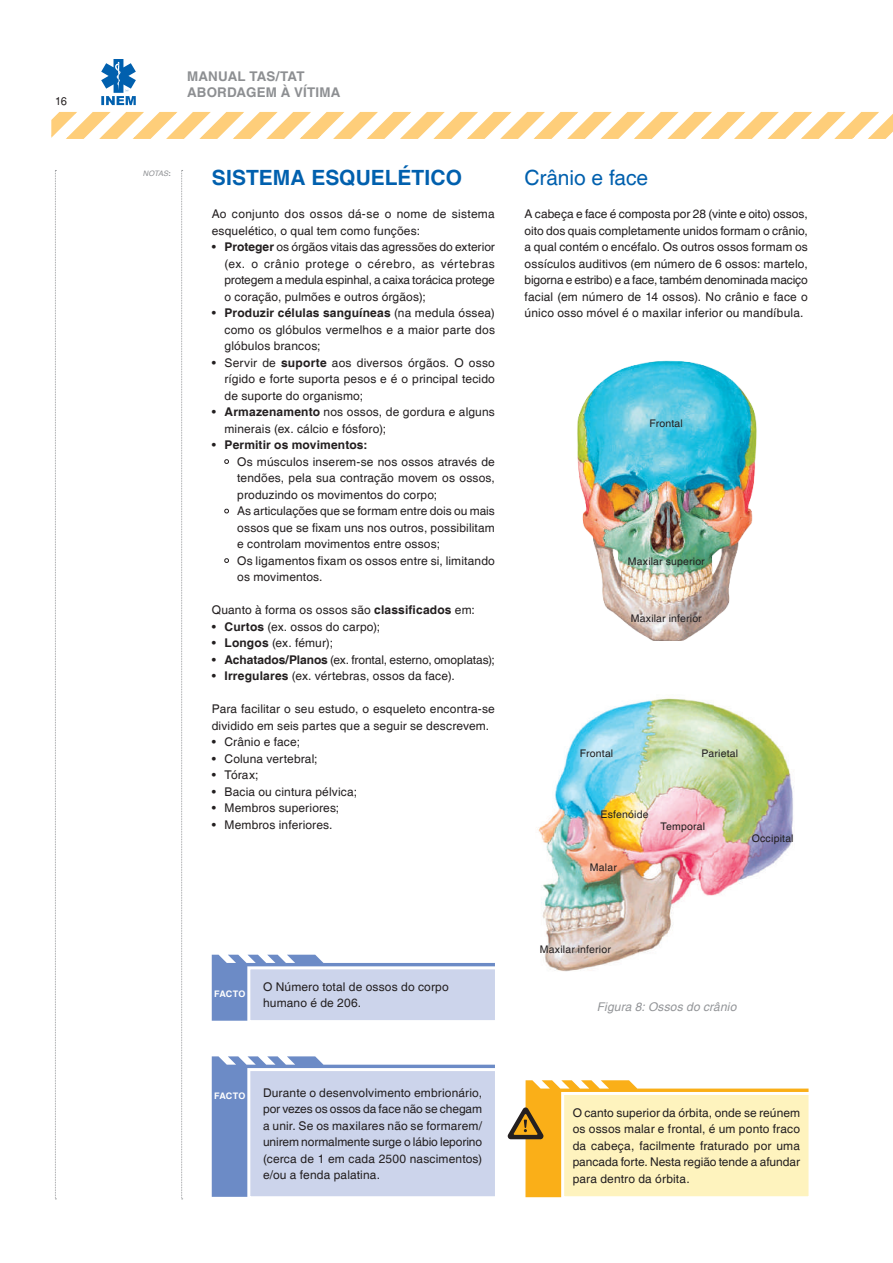
<style>
.page{position:relative;width:893px;height:1263px;background:#fff}
.page>*{position:absolute;margin:0;border:0;box-sizing:border-box;transform-origin:0 0}
.t1{font:700 21px "Helvetica";color:#0160ae}
.t2{font:21px "Helvetica";letter-spacing:-.005em;color:#0160ae}
.t3{font:700 13.35px/16px "Helvetica";letter-spacing:.015em;color:#8d8f92}
.t4{font:12px/16.5px "Helvetica";letter-spacing:.01em;color:#231f20;text-align:justify}
.t5{font:italic 12px "Helvetica";letter-spacing:.01em;color:#939598}
.t6{font:11.1px "Helvetica";color:#231f20}
.t7{font:10.5px "Helvetica";letter-spacing:.015em;color:#231f20}
.t8{font:700 9px "Helvetica";letter-spacing:.01em;color:#fff}
.t9{font:italic 7.5px "Helvetica";letter-spacing:-.01em;color:#8d8f92}
.s1{font-weight:700;font-style:normal}
.s2{font-weight:700}
</style>
<div class="page">
<svg style="left:55px;top:170px;width:1px;height:1029px"></svg>
<svg style="left:181px;top:170px;width:2px;height:1029px"></svg>
<svg style="left:51px;top:59px;width:842px;height:80px"></svg>
<svg style="left:224px;top:459px;width:5px;height:5px"></svg>
<svg style="left:224px;top:508px;width:5px;height:6px"></svg>
<svg style="left:224px;top:558px;width:5px;height:5px"></svg>
<svg style="left:212px;top:955px;width:283px;height:66px;background:#c6d0e9"></svg>
<div style="left:213px;top:979px;width:34px;height:30px;background:#6c8bc6"></div>
<svg style="left:212px;top:1056px;width:283px;height:141px;background:#c3cde7"></svg>
<div style="left:213px;top:1080px;width:34px;height:31px;background:#6c8bc6"></div>
<img style="left:577px;top:360px;width:180px;height:281px">
<img style="left:537px;top:698px;width:257px;height:274px">
<svg style="left:508px;top:1080px;width:301px;height:118px;background:#fae8ad"></svg>
<p class="t6" style="left:55px;top:94px;width:13px">16</p>
<p class="t3" style="left:187px;top:69px;width:155px">Manual TAS/TAT<br>Abordagem à vítima</p>
<p class="t9" style="left:143px;top:169px;width:30px">notas<span class="s1">:</span></p>
<h1 class="t1" style="left:212px;top:165px;width:252px">SISTEMA ESQUELÉTICO</h1>
<p class="t4" style="left:212px;top:206px;width:285px">Ao conjunto dos ossos dá-se o nome de sistema esquelético, o qual tem como funções:</p>
<p class="t4" style="left:225px;top:239px;width:272px;text-indent:-13px">• <span class="s2">Proteger</span> os órgãos vitais das agressões do exterior (ex. o crânio protege o cérebro, as vértebras protegem a medula espinhal, a caixa torácica protege o coração, pulmões e outros órgãos);</p>
<p class="t4" style="left:225px;top:305px;width:272px;text-indent:-13px">• <span class="s2">Produzir células sanguíneas</span> (na medula óssea) como os glóbulos vermelhos e a maior parte dos glóbulos brancos;</p>
<p class="t4" style="left:225px;top:355px;width:272px;text-indent:-13px">• Servir de <span class="s2">suporte</span> aos diversos órgãos. O osso rígido e forte suporta pesos e é o principal tecido de suporte do organismo;</p>
<p class="t4" style="left:225px;top:404px;width:272px;text-indent:-13px">• <span class="s2">Armazenamento</span> nos ossos, de gordura e alguns minerais (ex. cálcio e fósforo);</p>
<p class="t4" style="left:237px;top:437px;width:259px;text-align:left;text-indent:-26px">• <span class="s2">Permitir os movimentos:<br></span>Os músculos inserem-se nos ossos através de tendões, pela sua contração movem os ossos, produzindo os movimentos do corpo;<br>As articulações que se formam entre dois ou mais ossos que se fixam uns nos outros, possibilitam e controlam movimentos entre ossos;<br>Os ligamentos fixam os ossos entre si, limitando os movimentos.</p>
<p class="t4" style="left:212px;top:602px;width:265px">Quanto à forma os ossos são <span class="s2">classificados</span> em:</p>
<p class="t4" style="left:212px;top:619px;width:170px">• <span class="s2">Curtos</span> (ex. ossos do carpo);</p>
<p class="t4" style="left:212px;top:635px;width:123px">• <span class="s2">Longos</span> (ex. fémur);</p>
<p class="t4" style="left:212px;top:652px;width:285px">• <span class="s2">Achatados/Planos</span> (ex. frontal, esterno, omoplatas);</p>
<p class="t4" style="left:212px;top:668px;width:245px">• <span class="s2">Irregulares</span> (ex. vértebras, ossos da face).</p>
<p class="t4" style="left:212px;top:701px;width:285px">Para facilitar o seu estudo, o esqueleto encontra-se dividido em seis partes que a seguir se descrevem.</p>
<p class="t4" style="left:212px;top:734px;width:90px">• Crânio e face;</p>
<p class="t4" style="left:212px;top:751px;width:107px">• Coluna vertebral;</p>
<p class="t4" style="left:212px;top:767px;width:48px">• Tórax;</p>
<p class="t4" style="left:212px;top:784px;width:147px">• Bacia ou cintura pélvica;</p>
<p class="t4" style="left:212px;top:800px;width:129px">• Membros superiores;</p>
<p class="t4" style="left:212px;top:817px;width:122px">• Membros inferiores.</p>
<p class="t8" style="left:214px;top:988px;width:33px">FACTO</p>
<p class="t4" style="left:263px;top:979px;width:187px">O Número total de ossos do corpo humano é de 206.</p>
<h1 class="t2" style="left:525px;top:166px;width:125px">Crânio e face</h1>
<p class="t4" style="left:525px;top:206px;width:285px">A cabeça e face é composta por 28 (vinte e oito) ossos, oito dos quais completamente unidos formam o crânio, a qual contém o encéfalo. Os outros ossos formam os ossículos auditivos (em número de 6 ossos: martelo, bigorna e estribo) e a face, também denominada maciço facial (em número de 14 ossos). No crânio e face o único osso móvel é o maxilar inferior ou mandíbula.</p>
<p class="t7" style="left:649px;top:417px;width:35px">Frontal</p>
<p class="t7" style="left:628px;top:555px;width:79px">Maxilar superior</p>
<p class="t7" style="left:631px;top:612px;width:73px">Maxilar inferior</p>
<p class="t7" style="left:580px;top:748px;width:35px">Frontal</p>
<p class="t7" style="left:702px;top:748px;width:38px">Parietal</p>
<p class="t7" style="left:601px;top:808px;width:50px">Esfenóide</p>
<p class="t7" style="left:661px;top:820px;width:46px">Temporal</p>
<p class="t7" style="left:590px;top:861px;width:28px">Malar</p>
<p class="t7" style="left:752px;top:832px;width:43px">Occipital</p>
<p class="t7" style="left:540px;top:943px;width:73px">Maxilar inferior</p>
<p class="t5" style="left:597px;top:999px;width:141px">Figura 8: Ossos do crânio</p>
<p class="t8" style="left:214px;top:1090px;width:33px">FACTO</p>
<p class="t4" style="left:263px;top:1085px;width:221px">Durante o desenvolvimento embrionário, por vezes os ossos da face não se chegam a unir. Se os maxilares não se formarem/ unirem normalmente surge o lábio leporino (cerca de 1 em cada 2500 nascimentos) e/ou a fenda palatina.</p>
<p class="t4" style="left:573px;top:1105px;width:229px">O canto superior da órbita, onde se reúnem os ossos malar e frontal, é um ponto fraco da cabeça, facilmente fraturado por uma pancada forte. Nesta região tende a afundar para dentro da órbita.</p>
</div>
